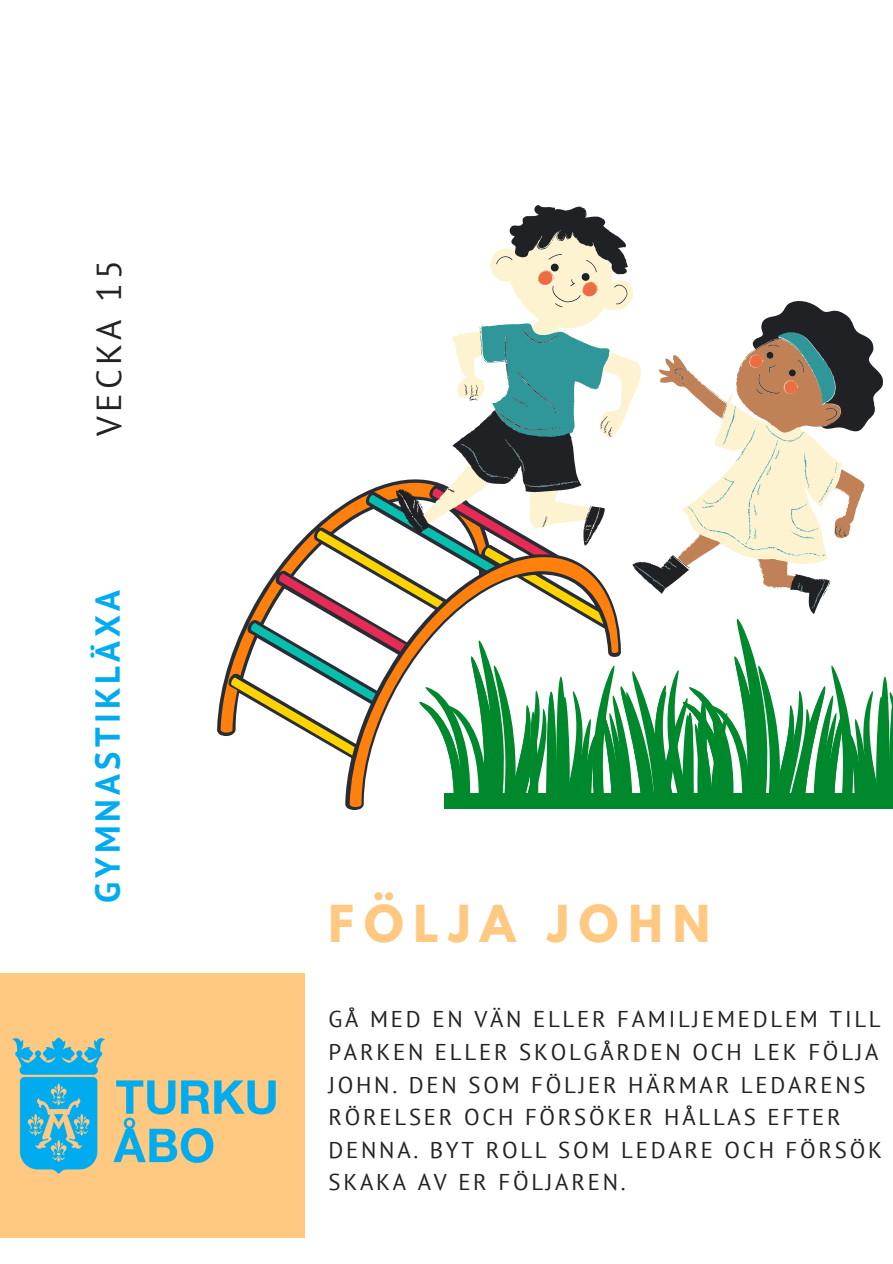
<style>
.page{position:relative;width:893px;height:1264px;background:#fff}
.page>*{position:absolute;margin:0;border:0;box-sizing:border-box;transform-origin:0 0}
.t1{font:700 45.15px "League Spartan";letter-spacing:.22em;color:#ffc982}
.t2{font:700 34.65px "PT Sans";letter-spacing:.12em;color:#00acef}
.t3{font:34.65px "PT Sans";letter-spacing:.12em;color:#222}
.t4{font:22.8px/32.5px "PT Sans";letter-spacing:.12em;color:#222}
</style>
<div class="page">
<div style="left:0;top:973px;width:304px;height:264px;background:#ffc982"></div>
<img style="left:12px;top:1037px;width:264px;height:137px">
<svg style="left:217px;top:492px;width:404px;height:318px"></svg>
<svg style="left:364px;top:205px;width:519px;height:508px"></svg>
<svg style="left:419px;top:618px;width:473px;height:190px"></svg>
<p class="t3" style="left:86px;top:435px;width:177px;rotate:-90deg">VECKA 15</p>
<p class="t2" style="left:84px;top:903px;width:315px;rotate:-90deg">GYMNASTIKLÄXA</p>
<p class="t1" style="left:328px;top:901px;width:383px">FÖLJA JOHN</p>
<p class="t4" style="left:328px;top:1002px;width:555px">GÅ MED EN VÄN ELLER FAMILJEMEDLEM TILL PARKEN ELLER SKOLGÅRDEN OCH LEK FÖLJA JOHN. DEN SOM FÖLJER HÄRMAR LEDARENS RÖRELSER OCH FÖRSÖKER HÅLLAS EFTER DENNA. BYT ROLL SOM LEDARE OCH FÖRSÖK SKAKA AV ER FÖLJAREN.</p>
</div>
